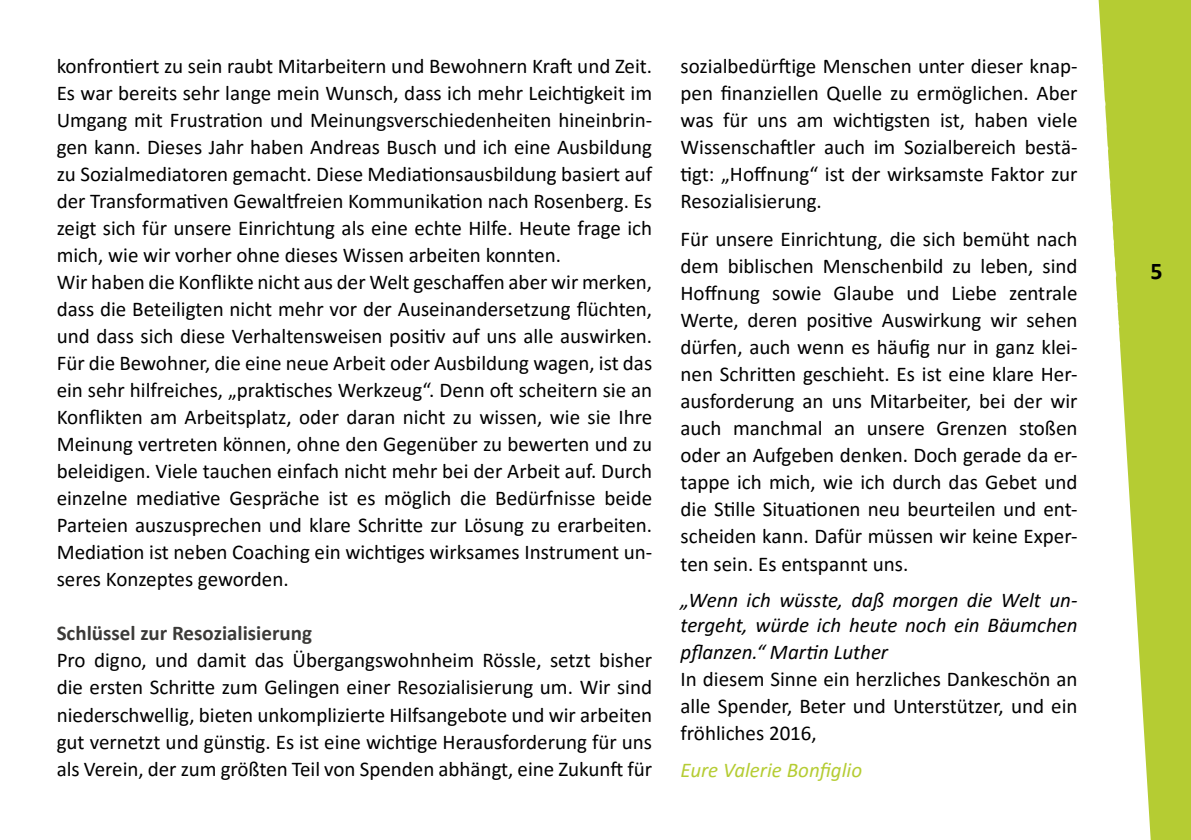
<style>
.page{position:relative;width:1191px;height:840px;background:#fff}
.page>*{position:absolute;margin:0;border:0;box-sizing:border-box;transform-origin:0 0}
.t1{font:700 24px "Calibri";color:#000}
.t2{font:21px/27px "Calibri";color:#000;text-align:justify}
.t3{font:italic 21px/26.2px "Calibri";color:#000;text-align:justify}
.t4{font:700 21px "Calibri";color:#3b3a38}
.t5{font:italic 21px "Calibri";color:#b5cc33}
</style>
<div class="page">
<svg style="left:1098px;top:0;width:93px;height:839px;fill:#b5cc33"></svg>
<p class="t2" style="left:57px;top:52px;width:597px;text-align:left">konfrontiert zu sein raubt Mitarbeitern und Bewohnern Kraft und Zeit.<br>Es war bereits sehr lange mein Wunsch, dass ich mehr Leichtigkeit im Umgang mit Frustration und Meinungsverschiedenheiten hineinbrin&shy;gen kann. Dieses Jahr haben Andreas Busch und ich eine Ausbildung zu Sozialmediatoren gemacht. Diese Mediationsausbildung basiert auf der Transformativen Gewaltfreien Kommunikation nach Rosenberg. Es zeigt sich für unsere Einrichtung als eine echte Hilfe. Heute frage ich mich, wie wir vorher ohne dieses Wissen arbeiten konnten.<br>Wir haben die Konflikte nicht aus der Welt geschaffen aber wir merken, dass die Beteiligten nicht mehr vor der Auseinandersetzung flüchten, und dass sich diese Verhaltensweisen positiv auf uns alle auswirken.<br>Für die Bewohner, die eine neue Arbeit oder Ausbildung wagen, ist das ein sehr hilfreiches, „praktisches Werkzeug“. Denn oft scheitern sie an Konflikten am Arbeitsplatz, oder daran nicht zu wissen, wie sie Ihre Meinung vertreten können, ohne den Gegenüber zu bewerten und zu beleidigen. Viele tauchen einfach nicht mehr bei der Arbeit auf. Durch einzelne mediative Gespräche ist es möglich die Bedürfnisse beide Parteien auszusprechen und klare Schritte zur Lösung zu erarbeiten.<br>Mediation ist neben Coaching ein wichtiges wirksames Instrument un&shy;seres Konzeptes geworden.</p>
<p class="t4" style="left:57px;top:618px;width:257px">Schlüssel zur Resozialisierung</p>
<p class="t2" style="left:57px;top:646px;width:597px">Pro digno, und damit das Übergangswohnheim Rössle, setzt bisher die ersten Schritte zum Gelingen einer Resozialisierung um. Wir sind niederschwellig, bieten unkomplizierte Hilfsangebote und wir arbeiten gut vernetzt und günstig. Es ist eine wichtige Herausforderung für uns als Verein, der zum größten Teil von Spenden abhängt, eine Zukunft für</p>
<p class="t2" style="left:680px;top:51px;width:398px">sozialbedürftige Menschen unter dieser knap&shy;pen finanziellen Quelle zu ermöglichen. Aber was für uns am wichtigsten ist, haben viele Wissenschaftler auch im Sozialbereich bestä&shy;tigt: „Hoffnung“ ist der wirksamste Faktor zur Resozialisierung.</p>
<p class="t2" style="left:680px;top:225px;width:398px">Für unsere Einrichtung, die sich bemüht nach dem biblischen Menschenbild zu leben, sind Hoffnung sowie Glaube und Liebe zentrale Werte, deren positive Auswirkung wir sehen dürfen, auch wenn es häufig nur in ganz klei&shy;nen Schritten geschieht. Es ist eine klare Her&shy;ausforderung an uns Mitarbeiter, bei der wir auch manchmal an unsere Grenzen stoßen oder an Aufgeben denken. Doch gerade da er&shy;tappe ich mich, wie ich durch das Gebet und die Stille Situationen neu beurteilen und ent&shy;scheiden kann. Dafür müssen wir keine Exper&shy;ten sein. Es entspannt uns.</p>
<p class="t3" style="left:680px;top:585px;width:398px">„Wenn ich wüsste, daß morgen die Welt un&shy;tergeht, würde ich heute noch ein Bäumchen pflanzen.“ Martin Luther</p>
<p class="t2" style="left:680px;top:665px;width:398px">In diesem Sinne ein herzliches Dankeschön an alle Spender, Beter und Unterstützer, und ein fröhliches 2016,</p>
<p class="t5" style="left:680px;top:755px;width:183px">Eure Valerie Bonfiglio</p>
<p class="t1" style="left:1150px;top:254px;width:14px">5</p>
</div>
